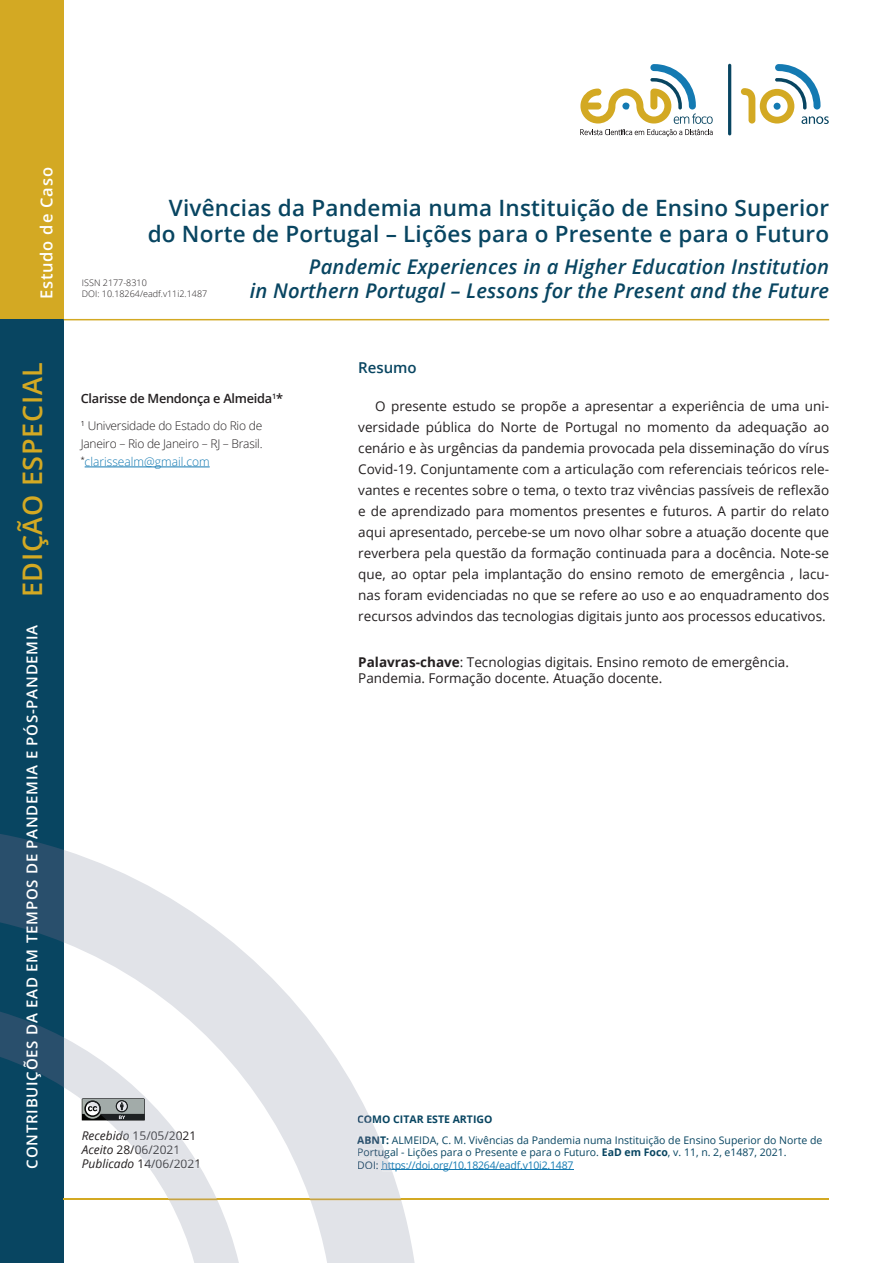
<style>
.page{position:relative;width:893px;height:1263px;background:#fff}
.page>*{position:absolute;margin:0;border:0;box-sizing:border-box;transform-origin:0 0}
.t1{font:600 27px "Open Sans";letter-spacing:.025em;color:#d3a923}
.t2{font:600 22.5px/25.5px "Open Sans";letter-spacing:.01em;color:#084561;text-align:right}
.t3{font:italic 600 20.25px "Open Sans";letter-spacing:.01em;color:#084561}
.t4{font:600 16.5px "Open Sans";letter-spacing:.05em;color:#fff}
.t5{font:600 15px "Open Sans";letter-spacing:.05em;color:#fff}
.t6{font:600 15px "Open Sans";color:#084561}
.t7{font:13.5px/21px "Open Sans";color:#231f20;text-align:justify}
.t8{font:600 12.75px "Open Sans";letter-spacing:-.02em;color:#231f20}
.t9{font:300 12px/18px "Open Sans";letter-spacing:-.02em;color:#231f20;text-align:justify}
.t10{font:12px/14.4px "Open Sans";color:#48494e}
.t11{font:10.5px/12.6px "Open Sans";color:#084561}
.t12{font:10.5px "Open Sans";letter-spacing:-.02em;color:#397eaf}
.t13{font:700 10.5px "Open Sans";color:#294f6c}
.t14{font:300 9px/10.8px "Open Sans";color:#231f20}
.s1{color:#147ab2}
.s2{font-weight:700}
.s3{font-style:italic}
.s4{font-style:italic;color:#231f20}
.s5{font-weight:700;color:#294f6c}
.s6{color:#294f6c}
</style>
<div class="page">
<div style="left:0;top:320px;width:64px;height:943px;background:#084561"></div>
<hr style="left:64px;top:1199px;width:765px;height:1px;background:#d3a923">
<div style="left:0;top:0;width:64px;height:319px;background:#d3a923"></div>
<hr style="left:64px;top:319px;width:765px;height:1px;background:#d3a923">
<hr style="left:381px;top:1169px;width:192px;height:1px;background:#147ab2">
<svg style="left:580px;top:64px;width:133px;height:72px"></svg>
<hr style="left:728px;top:64px;width:3px;height:71px;background:#084561;border-radius:2px">
<svg style="left:741px;top:64px;width:88px;height:60px"></svg>
<svg style="left:0;top:1012px;width:64px;height:188px"></svg>
<svg style="left:64px;top:850px;width:351px;height:413px"></svg>
<svg style="left:0;top:834px;width:64px;height:108px"></svg>
<svg style="left:310px;top:1199px;width:91px;height:1px"></svg>
<svg style="left:358px;top:1115px;width:14px;height:8px"></svg>
<svg style="left:357px;top:1136px;width:35px;height:35px"></svg>
<hr style="left:85px;top:467px;width:125px;height:1px;background:#147ab2">
<p class="t4" style="left:35px;top:299px;width:133px;rotate:-90deg">Estudo de Caso</p>
<h2 class="t2" style="left:148px;top:195px;width:683px">Vivências da Pandemia numa Instituição de Ensino Superior do Norte de Portugal – Lições para o Presente e para o Futuro</h2>
<h3 class="t3" style="left:309px;top:253px;width:522px">Pandemic Experiences in a Higher Education Institution</h3>
<p class="t14" style="left:82px;top:277px;width:127px">ISSN 2177-8310<br>DOI: 10.18264/eadf.v11i2.1487</p>
<h3 class="t3" style="left:250px;top:277px;width:581px">in Northern Portugal – Lessons for the Present and the Future</h3>
<h1 class="t1" style="left:14px;top:597px;width:237px;rotate:-90deg">EDIÇÃO ESPECIAL</h1>
<p class="t6" style="left:358px;top:357px;width:60px">Resumo</p>
<p class="t8" style="left:81px;top:390px;width:204px">Clarisse de Mendonça e Almeida<sup>1</sup>*</p>
<p class="t9" style="left:81px;top:416px;width:183px"><sup>1</sup> Universidade do Estado do Rio de Janeiro – Rio de Janeiro – RJ – Brasil. <sup>*</sup><span class="s1">clarissealm@gmail.com</span></p>
<p class="t7" style="left:358px;top:395px;width:472px;text-indent:17px">O presente estudo se propõe a apresentar a experiência de uma uni&shy;versidade pública do Norte de Portugal no momento da adequação ao cenário e às urgências da pandemia provocada pela disseminação do vírus Covid-19. Conjuntamente com a articulação com referenciais teóricos rele&shy;vantes e recentes sobre o tema, o texto traz vivências passíveis de reflexão e de aprendizado para momentos presentes e futuros. A partir do relato aqui apresentado, percebe-se um novo olhar sobre a atuação docente que reverbera pela questão da formação continuada para a docência. Note-se que, ao optar pela implantação do ensino remoto de emergência , lacu&shy;nas foram evidenciadas no que se refere ao uso e ao enquadramento dos recursos advindos das tecnologias digitais junto aos processos educativos.</p>
<p class="t7" style="left:358px;top:654px;width:432px;line-height:16.2px"><span class="s2">Palavras-chave</span>: Tecnologias digitais. Ensino remoto de emergência.<br>Pandemia. Formação docente. Atuação docente.</p>
<p class="t5" style="left:22px;top:1169px;width:545px;rotate:-90deg">CONTRIBUIÇÕES DA EAD EM TEMPOS DE PANDEMIA E PÓS-PANDEMIA</p>
<p class="t13" style="left:357px;top:1111px;width:137px">COMO CITAR ESTE ARTIGO</p>
<p class="t10" style="left:82px;top:1128px;width:116px"><span class="s3">Recebido</span> 15/05/2021</p>
<p class="t10" style="left:82px;top:1142px;width:121px"><span class="s4">Aceito</span> 28/06/2021<br><span class="s4">Publicado</span> 14/06/2021</p>
<p class="t11" style="left:357px;top:1133px;width:467px"><span class="s5">ABNT:</span> ALMEIDA, C. M. Vivências da Pandemia numa Instituição de Ensino Superior do Norte de<br><span class="s6">Portugal - Lições para o Presente e para o Futuro.</span> <span class="s2">EaD em Foco</span>, v. 11, n. 2, e1487, 2021.</p>
<p class="t12" style="left:357px;top:1158px;width:218px"><span class="s6">DOI:</span> https://doi.org/10.18264/eadf.v10i2.1487</p>
</div>
